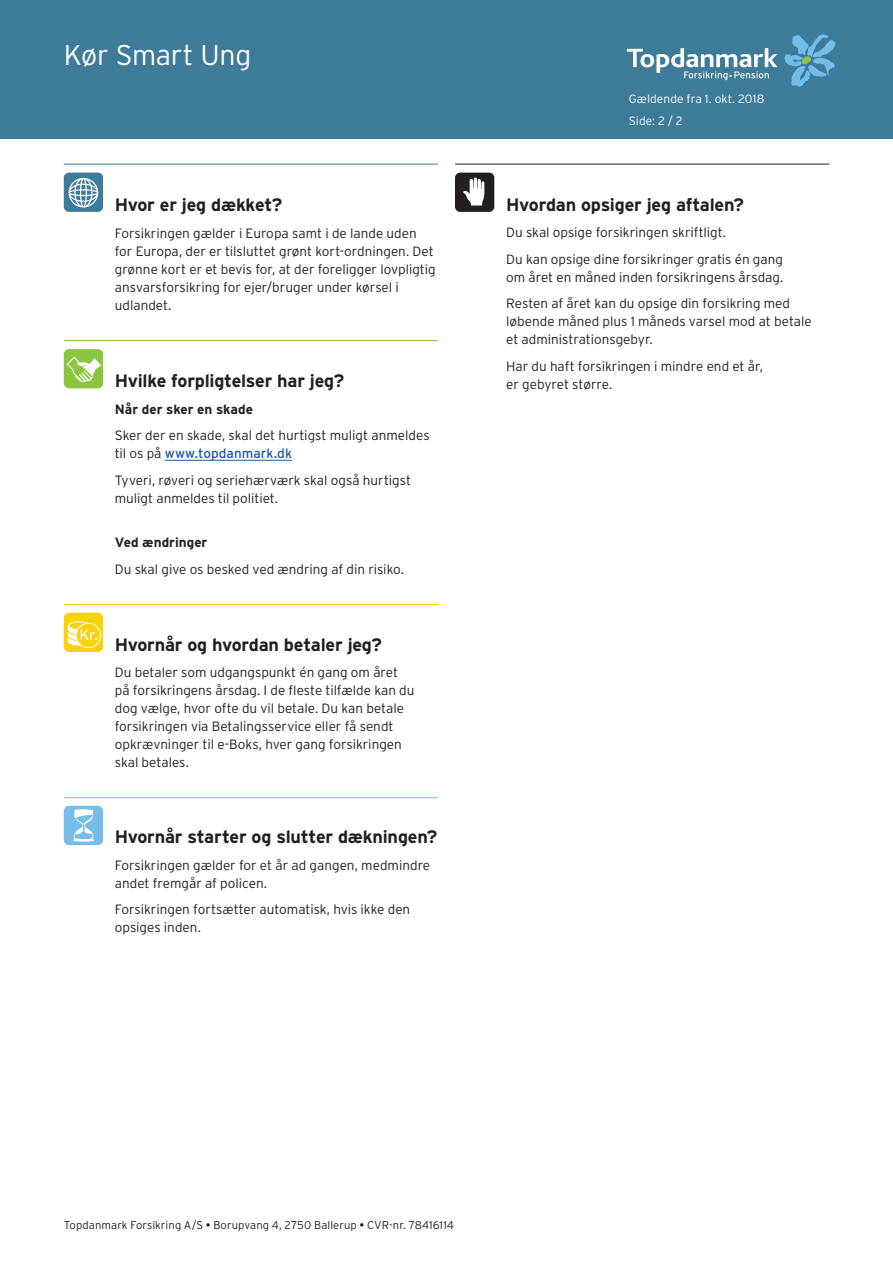
<style>
.page{position:relative;width:893px;height:1263px;background:#fff}
.page>*{position:absolute;margin:0;border:0;box-sizing:border-box;transform-origin:0 0}
.OVERSKRIFT_Hvid_EU_f{font:300 28.5px "Interstate";letter-spacing:-.01em;color:#fff}
.Brødtekst{font:700 18px "Interstate";letter-spacing:-.015em;color:#231f20}
.Mellemrubrik_Logo_bl{font:700 18px "Interstate";letter-spacing:-.015em;color:#231f20}
.Overskrift_ved_ikon{font:700 18px "Interstate";letter-spacing:-.015em;color:#231f20}
.Brødtekst-2{font:300 13.5px/18px "Interstate";color:#231f20}
.Brødtekst_fed{font:700 13.5px "Interstate";color:#231f20}
.Brødtekst-3{font:300 12px "Interstate";letter-spacing:.01em;color:#fff}
.Brødtekst-4{font:300 11.25px "Interstate";letter-spacing:.005em;color:#231f20}
.s1{font-weight:400;color:#175d9e}
.s2{font-weight:400}
</style>
<div class="page">
<div style="left:0;top:0;width:893px;height:138px;background:#3e7b99"></div>
<div style="left:64px;top:173px;width:39px;height:39px;background:#3d7b99;border-radius:5px"></div>
<svg style="left:69px;top:178px;width:29px;height:29px"></svg>
<hr style="left:64px;top:164px;width:374px;height:1px;background:#3e7b99">
<svg style="left:627px;top:48px;width:150px;height:32px"></svg>
<svg style="left:784px;top:34px;width:51px;height:53px"></svg>
<div style="left:64px;top:613px;width:39px;height:39px;background:#fad209;border-radius:5px"></div>
<svg style="left:76px;top:623px;width:25px;height:25px"></svg>
<div style="left:76px;top:623px;width:25px;height:25px;border:1px solid #fff;border-radius:50%"></div>
<svg style="left:68px;top:621px;width:29px;height:25px"></svg>
<hr style="left:64px;top:604px;width:374px;height:1px;background:#fad209">
<hr style="left:165px;top:460px;width:127px;height:1px;background:#175d9e">
<div style="left:64px;top:349px;width:39px;height:39px;background:#8bc63e;border-radius:5px"></div>
<svg style="left:66px;top:356px;width:35px;height:27px"></svg>
<hr style="left:64px;top:340px;width:374px;height:1px;background:#8bc63e">
<div style="left:64px;top:806px;width:39px;height:39px;background:#76bee9;border-radius:5px"></div>
<svg style="left:73px;top:809px;width:21px;height:33px"></svg>
<hr style="left:64px;top:797px;width:374px;height:1px;background:#73bde9">
<div style="left:455px;top:173px;width:39px;height:39px;background:#231f20;border-radius:5px"></div>
<svg style="left:463px;top:177px;width:22px;height:29px"></svg>
<hr style="left:455px;top:164px;width:374px;height:1px;background:#231f20">
<p class="OVERSKRIFT_Hvid_EU_f" style="left:64px;top:39px;width:189px">Kør Smart Ung</p>
<p class="Overskrift_ved_ikon" style="left:115px;top:195px;width:169px">Hvor er jeg dækket?</p>
<p class="Brødtekst-2" style="left:115px;top:224px;width:322px">Forsikringen gælder i Europa samt i de lande uden for Europa, der er tilsluttet grønt kort-ordningen. Det grønne kort er et bevis for, at der foreligger lovpligtig ansvarsforsikring for ejer/bruger under kørsel i udlandet.</p>
<p class="Brødtekst" style="left:115px;top:371px;width:231px">Hvilke forpligtelser har jeg?</p>
<p class="Brødtekst_fed" style="left:115px;top:402px;width:140px">Når der sker en skade</p>
<p class="Brødtekst-2" style="left:115px;top:427px;width:316px">Sker der en skade, skal det hurtigst muligt anmeldes til os på <span class="s1">www.topdanmark.dk</span></p>
<p class="Brødtekst-2" style="left:115px;top:471px;width:298px">Tyveri, røveri og seriehærværk skal også hurtigst muligt anmeldes til politiet.</p>
<p class="Brødtekst_fed" style="left:115px;top:535px;width:94px">Ved ændringer</p>
<p class="Brødtekst-2" style="left:115px;top:560px;width:291px">Du skal give os besked ved ændring af din risiko.</p>
<p class="Brødtekst" style="left:115px;top:634px;width:269px">Hvornår og hvordan betaler jeg?</p>
<p class="Brødtekst-2" style="left:115px;top:663px;width:301px">Du betaler som udgangspunkt én gang om året på forsikringens årsdag. I de fleste tilfælde kan du dog vælge, hvor ofte du vil betale. Du kan betale forsikringen via Betalingsservice eller få sendt opkrævninger til e-Boks, hver gang forsikringen skal betales.</p>
<p class="Brødtekst" style="left:115px;top:827px;width:324px">Hvornår starter og slutter dækningen?</p>
<p class="Brødtekst-2" style="left:115px;top:856px;width:317px">Forsikringen gælder for et år ad gangen, medmindre andet fremgår af policen.</p>
<p class="Brødtekst-2" style="left:115px;top:900px;width:297px">Forsikringen fortsætter automatisk, hvis ikke den opsiges inden.</p>
<p class="Brødtekst-3" style="left:629px;top:92px;width:137px">Gældende fra 1. okt. 2018</p>
<p class="Brødtekst-3" style="left:629px;top:114px;width:55px">Side: 2 / 2</p>
<p class="Mellemrubrik_Logo_bl" style="left:506px;top:195px;width:239px">Hvordan opsiger jeg aftalen?</p>
<p class="Brødtekst-2" style="left:506px;top:224px;width:221px">Du skal opsige forsikringen skriftligt.</p>
<p class="Brødtekst-2" style="left:506px;top:250px;width:279px">Du kan opsige dine forsikringer gratis én gang om året en måned inden forsikringens årsdag.</p>
<p class="Brødtekst-2" style="left:506px;top:295px;width:307px">Resten af året kan du opsige din forsikring med løbende måned plus 1 måneds varsel mod at betale et administrationsgebyr.</p>
<p class="Brødtekst-2" style="left:506px;top:357px;width:258px">Har du haft forsikringen i mindre end et år, er gebyret større.</p>
<p class="Brødtekst-4" style="left:64px;top:1218px;width:392px">Topdanmark Forsikring A/S <span class="s2">•</span> Borupvang 4, 2750 Ballerup <span class="s2">•</span> CVR-nr. 78416114</p>
</div>
